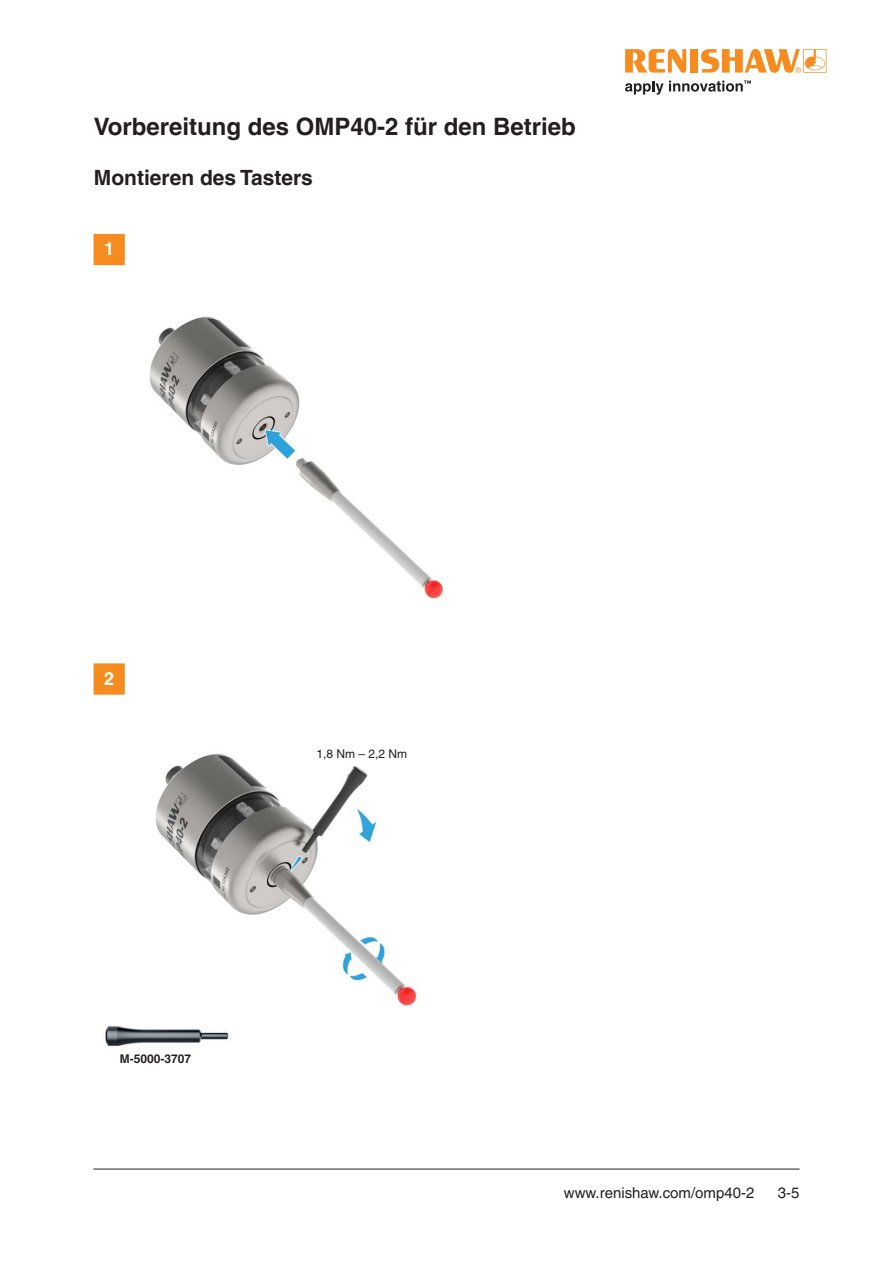
<style>
.page{position:relative;width:893px;height:1263px;background:#fff}
.page>*{position:absolute;margin:0;border:0;box-sizing:border-box;transform-origin:0 0}
.Heading_1__16pt_bold{font:700 24px "Helvetica LT Pro";color:#231f20}
.Heading_2__14pt_bold{font:700 21px "Helvetica LT Pro";color:#231f20}
.Figure_Steps{font:700 18px "Helvetica LT Pro";color:#fff}
.t1{font:15px "Helvetica LT Pro";color:#231f20}
._8pt_Body_Text_Bold{font:700 12px "Helvetica LT Pro";color:#231f20}
.Figure_annotation{font:12px "Helvetica LT Pro";color:#231f20}
</style>
<div class="page">
<hr style="left:93px;top:1169px;width:707px;height:1px;background:#231f20">
<img style="left:155px;top:754px;width:262px;height:252px">
<img style="left:149px;top:316px;width:294px;height:283px">
<img style="left:105px;top:1025px;width:124px;height:22px">
<div style="left:349px;top:726px;width:49px;height:30px;background:#fff"></div>
<div style="left:94px;top:234px;width:31px;height:31px;background:#f68c1f"></div>
<div style="left:94px;top:663px;width:31px;height:32px;background:#f68c1f;border:2px solid #f68c1f"></div>
<svg style="left:625px;top:49px;width:61px;height:24px"></svg>
<div style="left:690px;top:49px;width:8px;height:24px;background:#f68c1f"></div>
<svg style="left:701px;top:49px;width:125px;height:24px"></svg>
<svg style="left:625px;top:80px;width:126px;height:15px"></svg>
<p class="Heading_1__16pt_bold" style="left:94px;top:112px;width:483px">Vorbereitung des OMP40-2 für den Betrieb</p>
<p class="Heading_2__14pt_bold" style="left:94px;top:165px;width:220px">Montieren des Tasters</p>
<p class="Figure_Steps" style="left:104px;top:238px;width:12px">1</p>
<p class="Figure_Steps" style="left:104px;top:667px;width:12px">2</p>
<p class="_8pt_Body_Text_Bold" style="left:120px;top:1052px;width:73px">M-5000-3707</p>
<p class="Figure_annotation" style="left:316px;top:747px;width:92px">1,8 Nm – 2,2 Nm</p>
<p class="t1" style="left:564px;top:1184px;width:192px">www.renishaw.com/omp40-2</p>
<p class="t1" style="left:778px;top:1184px;width:23px">3-5</p>
</div>
